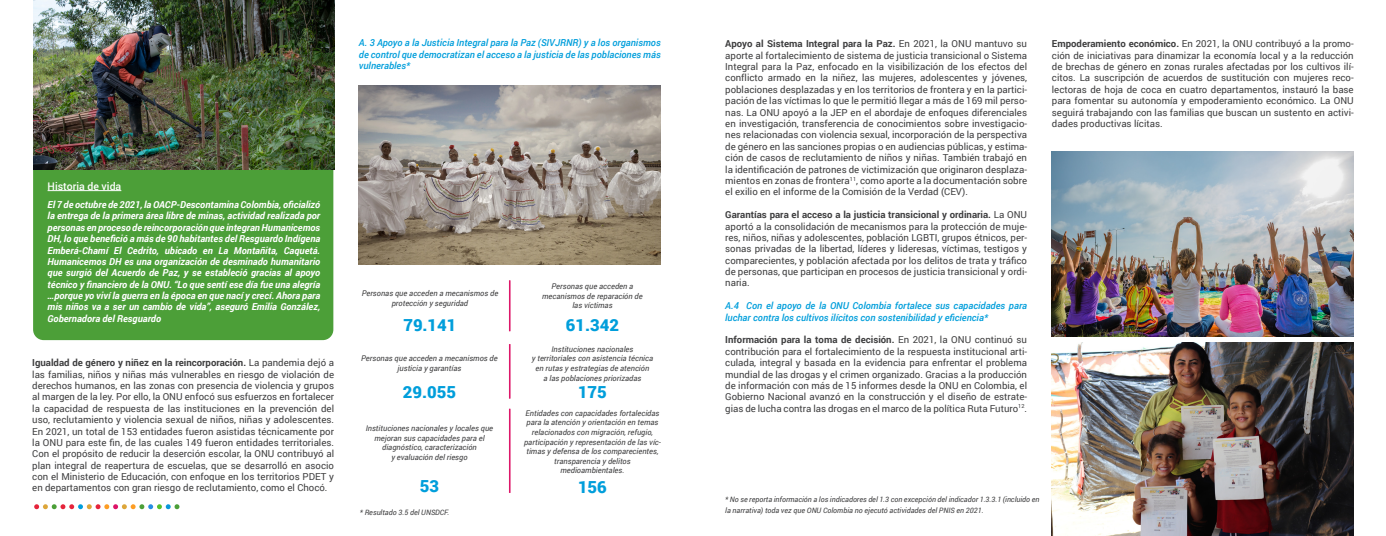
<style>
.page{position:relative;width:1386px;height:536px;background:#fff}
.page>*{position:absolute;margin:0;border:0;box-sizing:border-box;transform-origin:0 0}
.Titulos_Azules{font:900 16.62px "Roboto";color:#009edb}
.Sub_titulos{font:500 10.5px "Roboto";color:#fff}
.t1{font:9.62px/11.4px "Roboto";color:#3e3e3f;text-align:justify}
.Box_Naranja{font:italic 700 9.62px/11.4px "Roboto";color:#fff;text-align:justify}
.A__Sub_Titulos_azule{font:italic 500 9.62px/11.4px "Roboto";color:#009edb;text-align:justify}
.Texto_Infografía{font:italic 7.88px/9.6px "Roboto";color:#3e3e3f;text-align:center}
.t2{font:italic 7.44px/11.4px "Roboto";color:#3e3e3f}
.s1{font-weight:700}
</style>
<div class="page">
<svg style="left:34px;top:504px;width:146px;height:5px"></svg>
<div style="left:33px;top:159px;width:300px;height:181px;background:#4c9f38;border-radius:10px"></div>
<hr style="left:510px;top:344px;width:1px;height:54px;background:#dd1367">
<hr style="left:509px;top:344px;width:1px;height:54px;background:#dd1367">
<hr style="left:510px;top:280px;width:1px;height:51px;background:#dd1367">
<hr style="left:509px;top:280px;width:1px;height:51px;background:#dd1367">
<hr style="left:510px;top:408px;width:1px;height:84px;background:#dd1367">
<hr style="left:509px;top:408px;width:1px;height:84px;background:#dd1367">
<img style="left:34px;top:0;width:300px;height:170px">
<img style="left:1052px;top:342px;width:302px;height:194px">
<img style="left:1052px;top:151px;width:302px;height:185px">
<img style="left:359px;top:85px;width:302px;height:179px">
<hr style="left:48px;top:190px;width:73px;height:1px;background:#fff">
<p class="A__Sub_Titulos_azule" style="left:359px;top:37px;width:303px">A. 3 Apoyo a la Justicia Integral para la Paz (SIVJRNR) y a los organismos de control que democratizan el acceso a la justicia de las poblaciones más vulnerables*</p>
<p class="Sub_titulos" style="left:48px;top:179px;width:75px">Historia de vida</p>
<p class="Box_Naranja" style="left:48px;top:198px;width:274px">El 7 de octubre de 2021, la OACP-Descontamina Colombia, oficializó la entrega de la primera área libre de minas, actividad realizada por personas en proceso de reincorporación que integran Humanicemos DH, lo que benefició a más de 90 habitantes del Resguardo Indígena Emberá-Chamí El Cedrito, ubicado en La Montañita, Caquetá.<br>Humanicemos DH es una organización de desminado humanitario que surgió del Acuerdo de Paz, y se estableció gracias al apoyo técnico y financiero de la ONU. “Lo que sentí ese día fue una alegría …porque yo viví la guerra en la época en que nací y crecí. Ahora para mis niños va a ser un cambio de vida”, aseguró Emilia González, Gobernadora del Resguardo</p>
<p class="t1" style="left:32px;top:356px;width:303px"><span class="s1">Igualdad de género y niñez en la reincorporación.</span> La pandemia dejó a las familias, niños y niñas más vulnerables en riesgo de violación de derechos humanos, en las zonas con presencia de violencia y grupos al margen de la ley. Por ello, la ONU enfocó sus esfuerzos en fortalecer la capacidad de respuesta de las instituciones en la prevención del uso, reclutamiento y violencia sexual de niños, niñas y adolescentes.<br>En 2021, un total de 153 entidades fueron asistidas técnicamente por la ONU para este fin, de las cuales 149 fueron entidades territoriales.<br>Con el propósito de reducir la deserción escolar, la ONU contribuyó al plan integral de reapertura de escuelas, que se desarrolló en asocio con el Ministerio de Educación, con enfoque en los territorios PDET y en departamentos con gran riesgo de reclutamiento, como el Chocó.</p>
<p class="Texto_Infografía" style="left:362px;top:288px;width:138px">Personas que acceden a mecanismos de protección y seguridad</p>
<p class="Titulos_Azules" style="left:403px;top:313px;width:55px">79.141</p>
<p class="Texto_Infografía" style="left:361px;top:353px;width:138px">Personas que acceden a mecanismos de justicia y garantías</p>
<p class="Titulos_Azules" style="left:403px;top:380px;width:55px">29.055</p>
<p class="Texto_Infografía" style="left:366px;top:423px;width:129px">Instituciones nacionales y locales que mejoran sus capacidades para el</p>
<p class="Texto_Infografía" style="left:382px;top:442px;width:96px">diagnóstico, caracterización</p>
<p class="Texto_Infografía" style="left:391px;top:452px;width:78px">y evaluación del riesgo</p>
<p class="Titulos_Azules" style="left:420px;top:474px;width:21px">53</p>
<p class="t2" style="left:360px;top:506px;width:91px">* Resultado 3.5 del UNSDCF.</p>
<p class="Texto_Infografía" style="left:552px;top:281px;width:83px">Personas que acceden a</p>
<p class="Texto_Infografía" style="left:542px;top:290px;width:102px">mecanismos de reparación de</p>
<p class="Texto_Infografía" style="left:572px;top:300px;width:42px">las víctimas</p>
<p class="Titulos_Azules" style="left:566px;top:313px;width:55px">61.342</p>
<p class="Texto_Infografía" style="left:552px;top:343px;width:83px">Instituciones nacionales</p>
<p class="Texto_Infografía" style="left:532px;top:353px;width:123px">y territoriales con asistencia técnica</p>
<p class="Texto_Infografía" style="left:536px;top:363px;width:115px">en rutas y estrategias de atención</p>
<p class="Texto_Infografía" style="left:544px;top:372px;width:99px">a las poblaciones priorizadas</p>
<p class="Titulos_Azules" style="left:578px;top:380px;width:30px">175</p>
<p class="Texto_Infografía" style="left:524px;top:407px;width:138px">Entidades con capacidades fortalecidas para la atención y orientación en temas relacionados con migración, refugio, participación y representación de las víc&shy;timas y defensa de los comparecientes, transparencia y delitos</p>
<p class="Texto_Infografía" style="left:561px;top:465px;width:65px">medioambientales.</p>
<p class="Titulos_Azules" style="left:578px;top:475px;width:30px">156</p>
<p class="t1" style="left:725px;top:38px;width:303px"><span class="s1">Apoyo al Sistema Integral para la Paz.</span> En 2021, la ONU mantuvo su aporte al fortalecimiento de sistema de justicia transicional o Sistema Integral para la Paz, enfocado en la visibilización de los efectos del conflicto armado en la niñez, las mujeres, adolescentes y jóvenes, poblaciones desplazadas y en los territorios de frontera y en la partici&shy;pación de las víctimas lo que le permitió llegar a más de 169 mil perso&shy;nas. La ONU apoyó a la JEP en el abordaje de enfoques diferenciales en investigación, transferencia de conocimientos sobre investigacio&shy;nes relacionadas con violencia sexual, incorporación de la perspectiva de género en las sanciones propias o en audiencias públicas, y estima&shy;ción de casos de reclutamiento de niños y niñas. También trabajó en la identificación de patrones de victimización que originaron desplaza&shy;mientos en zonas de frontera<sup>11</sup>, como aporte a la documentación sobre el exilio en el informe de la Comisión de la Verdad (CEV).</p>
<p class="t1" style="left:725px;top:208px;width:303px"><span class="s1">Garantías para el acceso a la justicia transicional y ordinaria.</span> La ONU aportó a la consolidación de mecanismos para la protección de muje&shy;res, niños, niñas y adolescentes, población LGBTI, grupos étnicos, per&shy;sonas privadas de la libertad, líderes y lideresas, víctimas, testigos y comparecientes, y población afectada por los delitos de trata y tráfico de personas, que participan en procesos de justicia transicional y ordi&shy;naria.</p>
<p class="A__Sub_Titulos_azule" style="left:725px;top:299px;width:303px">A.4 Con el apoyo de la ONU Colombia fortalece sus capacidades para luchar contra los cultivos ilícitos con sostenibilidad y eficiencia*</p>
<p class="t1" style="left:725px;top:334px;width:303px"><span class="s1">Información para la toma de decisión.</span> En 2021, la ONU continuó su contribución para el fortalecimiento de la respuesta institucional arti&shy;culada, integral y basada en la evidencia para enfrentar el problema mundial de las drogas y el crimen organizado. Gracias a la producción de información con más de 15 informes desde la ONU en Colombia, el Gobierno Nacional avanzó en la construcción y el diseño de estrate&shy;gias de lucha contra las drogas en el marco de la política Ruta Futuro<sup>12</sup>.</p>
<p class="t1" style="left:1052px;top:38px;width:303px"><span class="s1">Empoderamiento económico.</span> En 2021, la ONU contribuyó a la promo&shy;ción de iniciativas para dinamizar la economía local y a la reducción de brechas de género en zonas rurales afectadas por los cultivos ilí&shy;citos. La suscripción de acuerdos de sustitución con mujeres reco&shy;lectoras de hoja de coca en cuatro departamentos, instauró la base para fomentar su autonomía y empoderamiento económico. La ONU seguirá trabajando con las familias que buscan un sustento en activi&shy;dades productivas lícitas.</p>
<p class="t2" style="left:725px;top:493px;width:316px">* No se reporta información a los indicadores del 1.3 con excepción del indicador 1.3.3.1 (incluido en la narrativa) toda vez que ONU Colombia no ejecutó actividades del PNIS en 2021.</p>
</div>
